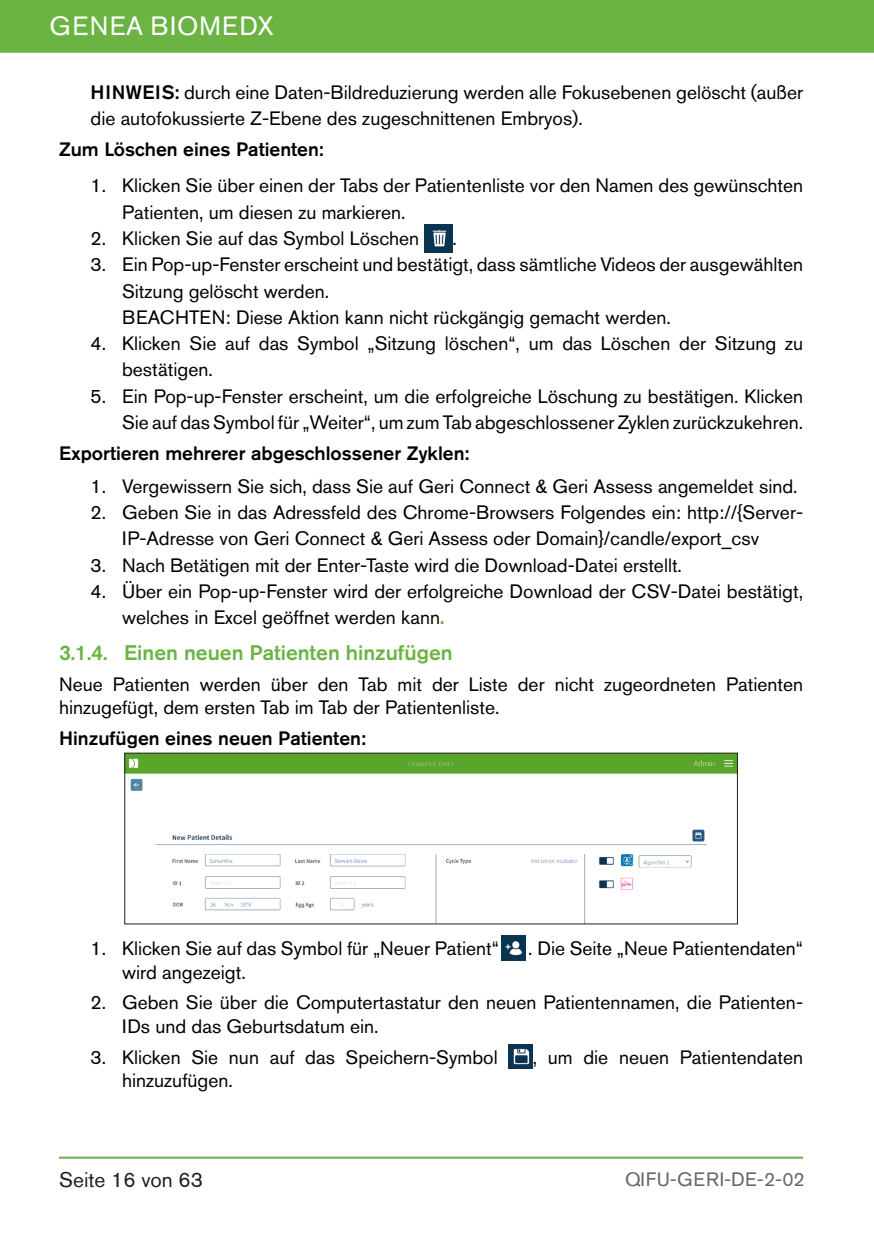
<style>
.page{position:relative;width:874px;height:1241px;background:#fff}
.page>*{position:absolute;margin:0;border:0;box-sizing:border-box;transform-origin:0 0}
.t1{font:26.25px "Akzidenz Grotesk Std";letter-spacing:.055em;color:#fff}
.t2{font:500 21px "Akzidenz Grotesk Std";color:#6bb444}
.t3{font:21px "Akzidenz Grotesk Std";color:#231f20}
.STEP_LIST_LAST_LINE{font:19.25px/26.2px "Akzidenz Grotesk Std";color:#000}
.STEP_LIST{font:500 19.25px "Akzidenz Grotesk Std";color:#000}
.STEP_LIST-2{font:19.25px "Akzidenz Grotesk Std";color:#000}
.t4{font:19.25px "Akzidenz Grotesk Std";letter-spacing:.03em;color:#666}
.s1{font-weight:500}
.s2{font-weight:500;font-size:21px;color:#6bb444}
</style>
<div class="page">
<div style="left:0;top:0;width:873px;height:53px;background:#6bb444"></div>
<hr style="left:59px;top:1156px;width:743px;height:2px;background:#6bb444">
<img style="left:424px;top:224px;width:28px;height:28px">
<img style="left:126px;top:754px;width:609px;height:168px">
<div style="left:124px;top:752px;width:613px;height:172px;border:1px solid #231f20"></div>
<img style="left:501px;top:935px;width:24px;height:25px">
<img style="left:508px;top:1044px;width:24px;height:24px">
<h1 class="t1" style="left:50px;top:11px;width:225px">GENEA BIOMEDX</h1>
<p class="STEP_LIST_LAST_LINE" style="left:90px;top:79px;width:713px"><span class="s1">HINWEIS:</span> durch eine Daten-Bildreduzierung werden alle Fokusebenen gelöscht (außer die autofokussierte Z-Ebene des zugeschnittenen Embryos).</p>
<p class="STEP_LIST" style="left:59px;top:137px;width:266px">Zum Löschen eines Patienten:</p>
<p class="STEP_LIST_LAST_LINE" style="left:122px;top:172px;width:682px;text-indent:-31px">1. Klicken Sie über einen der Tabs der Patientenliste vor den Namen des gewünschten<br>Patienten, um diesen zu markieren.</p>
<p class="STEP_LIST_LAST_LINE" style="left:90px;top:225px;width:330px">2. Klicken Sie auf das Symbol Löschen</p>
<p class="STEP_LIST_LAST_LINE" style="left:452px;top:225px;width:6px">.</p>
<p class="STEP_LIST_LAST_LINE" style="left:122px;top:251px;width:682px;text-indent:-31px">3. Ein Pop-up-Fenster erscheint und bestätigt, dass sämtliche Videos der ausgewählten<br>Sitzung gelöscht werden.</p>
<p class="STEP_LIST-2" style="left:122px;top:305px;width:550px">BEACHTEN: Diese Aktion kann nicht rückgängig gemacht werden.</p>
<p class="STEP_LIST_LAST_LINE" style="left:122px;top:330px;width:682px;text-indent:-31px">4. Klicken Sie auf das Symbol „Sitzung löschen“, um das Löschen der Sitzung zu bestätigen.</p>
<p class="STEP_LIST_LAST_LINE" style="left:90px;top:382px;width:713px;text-align:right">5. Ein Pop-up-Fenster erscheint, um die erfolgreiche Löschung zu bestätigen. Klicken<br>Sie auf das Symbol für „Weiter“, um zum Tab abgeschlossener Zyklen zurückzukehren.</p>
<p class="STEP_LIST" style="left:59px;top:441px;width:411px">Exportieren mehrerer abgeschlossener Zyklen:</p>
<p class="STEP_LIST_LAST_LINE" style="left:90px;top:473px;width:708px">1. Vergewissern Sie sich, dass Sie auf Geri Connect &amp; Geri Assess angemeldet sind.</p>
<p class="STEP_LIST_LAST_LINE" style="left:122px;top:499px;width:682px;text-indent:-31px">2. Geben Sie in das Adressfeld des Chrome-Browsers Folgendes ein: http://{Server-<br>IP-Adresse von Geri Connect &amp; Geri Assess oder Domain}/candle/export_csv</p>
<p class="STEP_LIST_LAST_LINE" style="left:90px;top:551px;width:592px">3. Nach Betätigen mit der Enter-Taste wird die Download-Datei erstellt.</p>
<p class="STEP_LIST_LAST_LINE" style="left:122px;top:578px;width:682px;text-indent:-31px">4. Über ein Pop-up-Fenster wird der erfolgreiche Download der CSV-Datei bestätigt, welches in Excel geöffnet werden kann<span class="s2">.</span></p>
<p class="t2" style="left:59px;top:639px;width:395px">3.1.4. Einen neuen Patienten hinzufügen</p>
<p class="STEP_LIST_LAST_LINE" style="left:59px;top:671px;width:745px;line-height:23.6px">Neue Patienten werden über den Tab mit der Liste der nicht zugeordneten Patienten hinzugefügt, dem ersten Tab im Tab der Patientenliste.</p>
<p class="STEP_LIST" style="left:59px;top:726px;width:308px">Hinzufügen eines neuen Patienten:</p>
<p class="STEP_LIST_LAST_LINE" style="left:90px;top:934px;width:409px">1. Klicken Sie auf das Symbol für „Neuer Patient“</p>
<p class="STEP_LIST_LAST_LINE" style="left:528px;top:934px;width:276px">. Die Seite „Neue Patientendaten“</p>
<p class="STEP_LIST_LAST_LINE" style="left:122px;top:958px;width:125px">wird angezeigt.</p>
<p class="STEP_LIST_LAST_LINE" style="left:122px;top:990px;width:682px;line-height:23.6px;text-indent:-31px">2. Geben Sie über die Computertastatur den neuen Patientennamen, die Patienten-<br>IDs und das Geburtsdatum ein.</p>
<p class="STEP_LIST_LAST_LINE" style="left:90px;top:1043px;width:408px">3. Klicken Sie nun auf das Speichern-Symbol</p>
<p class="STEP_LIST_LAST_LINE" style="left:532px;top:1043px;width:272px">, um die neuen Patientendaten</p>
<p class="STEP_LIST_LAST_LINE" style="left:122px;top:1066px;width:112px">hinzuzufügen.</p>
<p class="t3" style="left:59px;top:1167px;width:145px">Seite 16 von 63</p>
<p class="t4" style="left:624px;top:1167px;width:181px">QIFU-GERI-DE-2-02</p>
</div>
